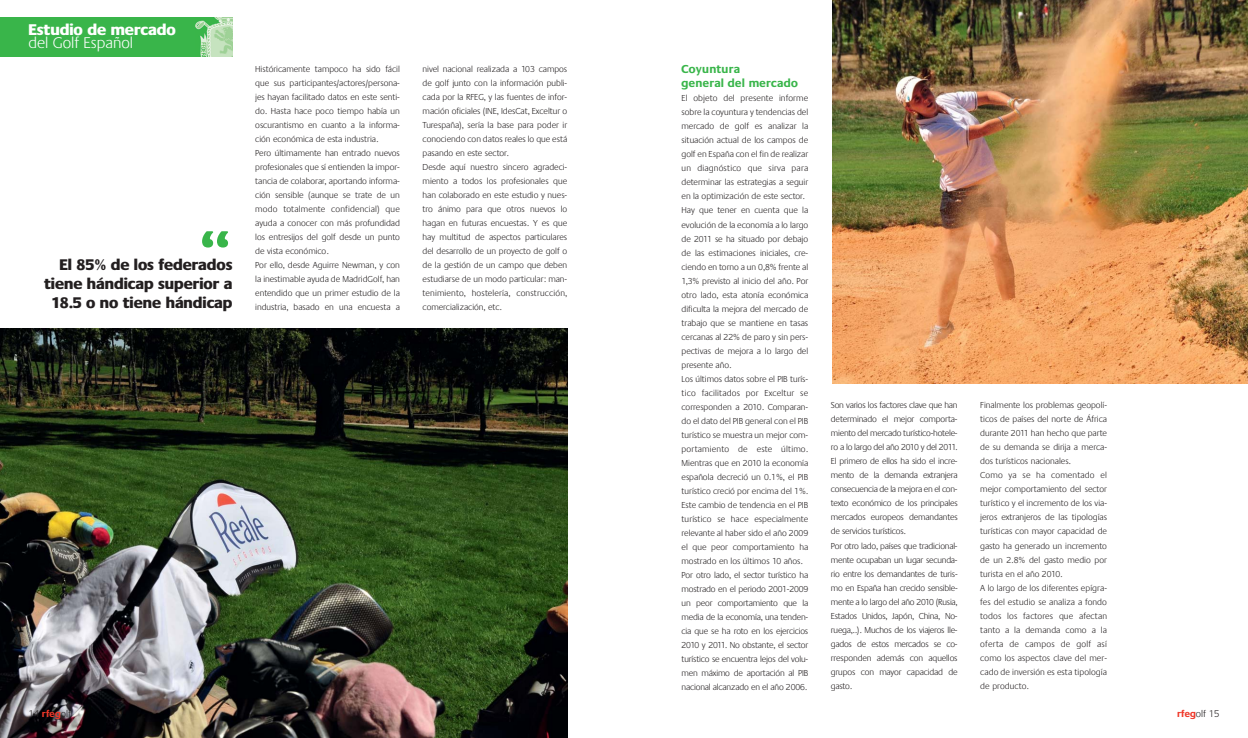
<style>
.page{position:relative;width:1248px;height:738px;background:#fff}
.page>*{position:absolute;margin:0;border:0;box-sizing:border-box;transform-origin:0 0}
.t1{font:700 65.1px "Praxis";color:#39b54a}
.t2{font:800 16.1px "Praxis";color:#fff}
.t3{font:300 16.1px "Praxis";color:#fff}
.t4{font:800 16px/19.2px "Praxis";color:#231f20;text-align:right}
.t5{font:700 12px/14px "Praxis";letter-spacing:.025em;color:#39b54a}
.t6{font:300 10px "Praxis";color:#231f20}
.t7{font:300 9px/14px "Praxis";color:#231f20}
.t8{font:300 9px/14px "Praxis";letter-spacing:-.02em;color:#231f20}
.s1{font-weight:700;color:#ef3829}
</style>
<div class="page">
<div style="left:0;top:17px;width:232px;height:40px;background:#39b54a"></div>
<img style="left:195px;top:17px;width:37px;height:40px">
<img style="left:0;top:328px;width:567px;height:409px">
<img style="left:832px;top:0;width:415px;height:383px">
<h2 class="t2" style="left:28px;top:24px;width:149px">Estudio de mercado</h2>
<h2 class="t3" style="left:28px;top:37px;width:106px">del Golf Español</h2>
<h1 class="t1" style="left:201px;top:229px;width:31px">“</h1>
<h3 class="t4" style="left:44px;top:256px;width:190px">El 85% de los federados tiene hándicap superior a<br>18.5 o no tiene hándicap</h3>
<p class="t7" style="left:255px;top:63px;width:146px">Históricamente tampoco ha sido fácil que sus participantes/actores/persona&shy;jes hayan facilitado datos en este senti&shy;do. Hasta hace poco tiempo había un oscurantismo en cuanto a la informa&shy;ción económica de esta industria.<br>Pero últimamente han entrado nuevos profesionales que sí entienden la impor&shy;tancia de colaborar, aportando informa&shy;ción sensible (aunque se trate de un modo totalmente confidencial) que ayuda a conocer con más profundidad los entresijos del golf desde un punto de vista económico.<br>Por ello, desde Aguirre Newman, y con la inestimable ayuda de MadridGolf, han entendido que un primer estudio de la industria, basado en una encuesta a</p>
<p class="t7" style="left:422px;top:63px;width:146px">nivel nacional realizada a 103 campos de golf junto con la información publi&shy;cada por la RFEG, y las fuentes de infor&shy;mación oficiales (INE, IdesCat, Exceltur o Turespaña), sería la base para poder ir conociendo con datos reales lo que está pasando en este sector.<br>Desde aquí nuestro sincero agradeci&shy;miento a todos los profesionales que han colaborado en este estudio y nues&shy;tro ánimo para que otros nuevos lo hagan en futuras encuestas. Y es que hay multitud de aspectos particulares del desarrollo de un proyecto de golf o de la gestión de un campo que deben estudiarse de un modo particular: man&shy;tenimiento, hostelería, construcción, comercialización, etc.</p>
<p class="t6" style="left:28px;top:709px;width:44px">14 <span class="s1">rfeg</span>olf</p>
<h3 class="t5" style="left:681px;top:63px;width:118px">Coyuntura<br>general del mercado</h3>
<p class="t7" style="left:681px;top:92px;width:128px">El objeto del presente informe sobre la coyuntura y tendencias del mercado de golf es analizar la situación actual de los campos de golf en España con el fin de realizar un diagnóstico que sirva para determinar las estrategias a seguir en la optimización de este sector.<br>Hay que tener en cuenta que la evolución de la economía a lo largo de 2011 se ha situado por debajo de las estimaciones iniciales, cre&shy;ciendo en torno a un 0,8% frente al<br>1,3% previsto al inicio del año. Por otro lado, esta atonía económica dificulta la mejora del mercado de trabajo que se mantiene en tasas cercanas al 22% de paro y sin pers&shy;pectivas de mejora a lo largo del presente año.<br>Los últimos datos sobre el PIB turís&shy;tico facilitados por Exceltur se corresponden a 2010. Comparan - do el dato del PIB general con el PIB turístico se muestra un mejor com&shy;portamiento de este último.<br>Mientras que en 2010 la economía española decreció un 0.1%, el PIB turístico creció por encima del 1%.<br>Este cambio de tendencia en el PIB turístico se hace especialmente relevante al haber sido el año 2009 el que peor comportamiento ha mostrado en los últimos 10 años.<br>Por otro lado, el sector turístico ha mostrado en el periodo 2001-2009 un peor comportamiento que la media de la economía, una tenden&shy;cia que se ha roto en los ejercicios<br>2010 y 2011. No obstante, el sector turístico se encuentra lejos del volu&shy;men máximo de aportación al PIB nacional alcanzado en el año 2006.</p>
<p class="t8" style="left:830px;top:399px;width:128px">Son varios los factores clave que han determinado el mejor comporta&shy;miento del mercado turístico-hotele&shy;ro a lo largo del año 2010 y del 2011.<br>El primero de ellos ha sido el incre&shy;mento de la demanda extranjera consecuencia de la mejora en el con&shy;texto económico de los principales mercados europeos demandantes de servicios turísticos.<br>Por otro lado, países que tradicional&shy;mente ocupaban un lugar secunda&shy;rio entre los demandantes de turis&shy;mo en España han crecido sensible&shy;mente a lo largo del año 2010 (Ru sia,<br>Estados Unidos, Japón, China, No - ruega,..). Muchos de los viajeros lle&shy;gados de estos mercados se co - rresponden además con aquellos grupos con mayor capacidad de gasto.</p>
<p class="t7" style="left:980px;top:399px;width:128px">Finalmente los problemas geopolí&shy;ticos de países del norte de África durante 2011 han hecho que parte de su demanda se dirija a merca&shy;dos turísticos nacionales.<br>Como ya se ha comentado el mejor comportamiento del sector turístico y el incremento de los via&shy;jeros extranjeros de las tipologías turísticas con mayor capacidad de gasto ha generado un incremento de un 2.8% del gasto medio por turista en el año 2010.<br>A lo largo de los diferentes epígra&shy;fes del estudio se analiza a fondo todos los factores que afectan tanto a la demanda como a la oferta de campos de golf así como los aspectos clave del mer&shy;cado de inversión es esta tipología de producto.</p>
<p class="t6" style="left:1176px;top:709px;width:44px"><span class="s1">rfeg</span>olf 15</p>
</div>
